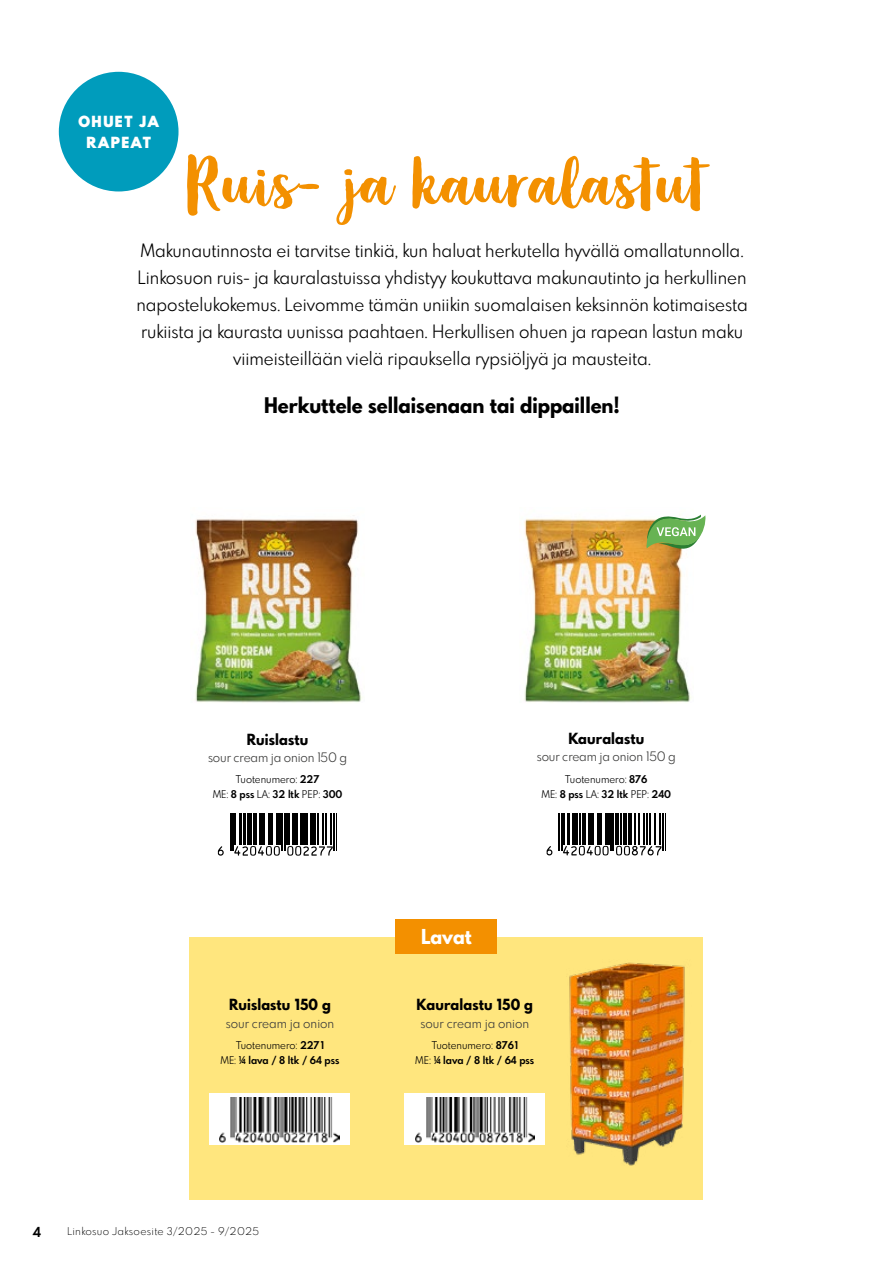
<style>
.page{position:relative;width:893px;height:1263px;background:#fff}
.page>*{position:absolute;margin:0;border:0;box-sizing:border-box;transform-origin:0 0}
.t1{font:75px "Organika Script";letter-spacing:.02em;color:#f39000}
.t2{font:800 21px "Spartan MB";color:#000;scale:.95 1}
.t3{font:800 20.1px "Spartan MB";letter-spacing:-.005em;color:#fff;scale:.95 1}
.t4{font:18px/27px "Spartan MB";color:#000;text-align:center;scale:.95 1}
.t5{font:800 15px "Spartan MB";letter-spacing:.01em;color:#000;scale:.95 1}
.t6{font:900 15px/20.5px "Spartan MB";letter-spacing:.1em;color:#fff;text-align:center}
.t7{font:700 13.5px "Spartan MB";color:#000}
.t8{font:12.75px "Spartan MB";letter-spacing:-.01em;color:#3b3b3a;scale:.95 1}
.t9{font:10.5px/15px "Spartan MB";color:#000;text-align:center;scale:.95 1}
.t10{font:700 10.5px/15px "Spartan MB";color:#000;text-align:center;scale:.95 1}
.t11{font:300 10.5px "Spartan MB";letter-spacing:.03em;color:#000}
.s1{font-weight:700}
.s2{font-weight:400}
</style>
<div class="page">
<div style="left:190px;top:937px;width:513px;height:262px;background:#ffe67e"></div>
<div style="left:59px;top:72px;width:120px;height:119px;background:#009cbc;border-radius:50%"></div>
<div style="left:395px;top:920px;width:102px;height:34px;background:#f39000"></div>
<img style="left:195px;top:515px;width:167px;height:188px">
<hr style="left:230px;top:813px;width:1px;height:38px;background:#000">
<hr style="left:232px;top:813px;width:1px;height:38px;background:#000">
<hr style="left:235px;top:813px;width:1px;height:32px;background:#000">
<hr style="left:239px;top:813px;width:2px;height:32px;background:#000">
<hr style="left:243px;top:813px;width:3px;height:32px;background:#000">
<hr style="left:247px;top:813px;width:2px;height:32px;background:#000">
<hr style="left:250px;top:813px;width:1px;height:32px;background:#000">
<hr style="left:254px;top:813px;width:3px;height:32px;background:#000">
<hr style="left:259px;top:813px;width:4px;height:32px;background:#000">
<hr style="left:264px;top:813px;width:1px;height:32px;background:#000">
<hr style="left:268px;top:813px;width:3px;height:32px;background:#000">
<hr style="left:272px;top:813px;width:1px;height:32px;background:#000">
<hr style="left:276px;top:813px;width:2px;height:32px;background:#000">
<hr style="left:280px;top:813px;width:1px;height:32px;background:#000">
<hr style="left:282px;top:813px;width:1px;height:38px;background:#000">
<hr style="left:284px;top:813px;width:1px;height:38px;background:#000">
<hr style="left:286px;top:813px;width:4px;height:32px;background:#000">
<hr style="left:292px;top:813px;width:1px;height:32px;background:#000">
<hr style="left:294px;top:813px;width:4px;height:32px;background:#000">
<hr style="left:300px;top:813px;width:1px;height:32px;background:#000">
<hr style="left:302px;top:813px;width:2px;height:32px;background:#000">
<hr style="left:306px;top:813px;width:2px;height:32px;background:#000">
<hr style="left:310px;top:813px;width:2px;height:32px;background:#000">
<hr style="left:313px;top:813px;width:3px;height:32px;background:#000">
<hr style="left:318px;top:813px;width:1px;height:32px;background:#000">
<hr style="left:322px;top:813px;width:1px;height:32px;background:#000">
<hr style="left:326px;top:813px;width:1px;height:32px;background:#000">
<hr style="left:330px;top:813px;width:1px;height:32px;background:#000">
<hr style="left:334px;top:813px;width:1px;height:38px;background:#000">
<hr style="left:336px;top:813px;width:1px;height:38px;background:#000">
<svg style="left:218px;top:846px;width:6px;height:10px"></svg>
<svg style="left:234px;top:846px;width:46px;height:10px"></svg>
<svg style="left:287px;top:846px;width:46px;height:10px"></svg>
<img style="left:524px;top:518px;width:167px;height:185px">
<hr style="left:559px;top:813px;width:1px;height:37px;background:#000">
<hr style="left:561px;top:813px;width:1px;height:37px;background:#000">
<hr style="left:563px;top:813px;width:1px;height:32px;background:#000">
<hr style="left:568px;top:813px;width:2px;height:32px;background:#000">
<hr style="left:572px;top:813px;width:3px;height:32px;background:#000">
<hr style="left:576px;top:813px;width:2px;height:32px;background:#000">
<hr style="left:579px;top:813px;width:1px;height:32px;background:#000">
<hr style="left:582px;top:813px;width:4px;height:32px;background:#000">
<hr style="left:588px;top:813px;width:3px;height:32px;background:#000">
<hr style="left:593px;top:813px;width:1px;height:32px;background:#000">
<hr style="left:597px;top:813px;width:2px;height:32px;background:#000">
<hr style="left:600px;top:813px;width:2px;height:32px;background:#000">
<hr style="left:605px;top:813px;width:2px;height:32px;background:#000">
<hr style="left:608px;top:813px;width:1px;height:32px;background:#000">
<hr style="left:611px;top:813px;width:1px;height:37px;background:#000">
<hr style="left:613px;top:813px;width:1px;height:37px;background:#000">
<hr style="left:615px;top:813px;width:3px;height:32px;background:#000">
<hr style="left:621px;top:813px;width:1px;height:32px;background:#000">
<hr style="left:623px;top:813px;width:3px;height:32px;background:#000">
<hr style="left:629px;top:813px;width:1px;height:32px;background:#000">
<hr style="left:631px;top:813px;width:1px;height:32px;background:#000">
<hr style="left:634px;top:813px;width:1px;height:32px;background:#000">
<hr style="left:639px;top:813px;width:1px;height:32px;background:#000">
<hr style="left:643px;top:813px;width:1px;height:32px;background:#000">
<hr style="left:647px;top:813px;width:1px;height:32px;background:#000">
<hr style="left:649px;top:813px;width:1px;height:32px;background:#000">
<hr style="left:655px;top:813px;width:1px;height:32px;background:#000">
<hr style="left:659px;top:813px;width:1px;height:32px;background:#000">
<hr style="left:662px;top:813px;width:2px;height:37px;background:#000">
<hr style="left:665px;top:813px;width:1px;height:37px;background:#000">
<svg style="left:547px;top:846px;width:5px;height:9px"></svg>
<svg style="left:563px;top:846px;width:46px;height:9px"></svg>
<svg style="left:616px;top:846px;width:45px;height:9px"></svg>
<svg style="left:647px;top:515px;width:58px;height:34px"></svg>
<div style="left:405px;top:1093px;width:140px;height:51px;background:#fff"></div>
<img style="left:415px;top:1097px;width:120px;height:45px">
<div style="left:209px;top:1093px;width:141px;height:51px;background:#fff"></div>
<img style="left:220px;top:1097px;width:119px;height:45px">
<img style="left:569px;top:962px;width:116px;height:204px">
<p class="t6" style="left:78px;top:112px;width:82px">OHUET JA<br>RAPEAT</p>
<h1 class="t1" style="left:182px;top:138px;width:521px">Ruis- ja kauralastut</h1>
<p class="t4" style="left:136px;top:236px;width:645px">Makunautinnosta ei tarvitse tinkiä, kun haluat herkutella hyvällä omallatunnolla.<br>Linkosuon ruis- ja kauralastuissa yhdistyy koukuttava makunautinto ja herkullinen napostelukokemus. Leivomme tämän uniikin suomalaisen keksinnön kotimaisesta rukiista ja kaurasta uunissa paahtaen. Herkullisen ohuen ja rapean lastun maku viimeisteillään vielä ripauksella rypsiöljyä ja mausteita.</p>
<p class="t2" style="left:264px;top:391px;width:376px">Herkuttele sellaisenaan tai dippaillen!</p>
<p class="t5" style="left:247px;top:728px;width:66px">Ruislastu</p>
<p class="t8" style="left:208px;top:748px;width:148px">sour cream ja onion 150 g</p>
<p class="t9" style="left:213px;top:771px;width:138px">Tuotenumero: <span class="s1">227<br></span>ME: <span class="s1">8 pss</span> LA: <span class="s1">32 ltk</span> PEP: <span class="s1">300</span></p>
<p class="t5" style="left:229px;top:994px;width:109px">Ruislastu 150 g</p>
<p class="t8" style="left:226px;top:1014px;width:116px">sour cream ja onion</p>
<p class="t10" style="left:220px;top:1037px;width:127px"><span class="s2">Tuotenumero:</span> 2271<br><span class="s2">ME:</span> ¼ lava / 8 ltk / 64 pss</p>
<p class="t7" style="left:33px;top:1222px;width:9px">4</p>
<p class="t11" style="left:67px;top:1224px;width:194px">Linkosuo Jaksoesite 3/2025 - 9/2025</p>
<p class="t3" style="left:421px;top:922px;width:54px">Lavat</p>
<p class="t5" style="left:568px;top:728px;width:81px">Kauralastu</p>
<p class="t8" style="left:537px;top:748px;width:148px">sour cream ja onion 150 g</p>
<p class="t9" style="left:541px;top:771px;width:138px">Tuotenumero: <span class="s1">876<br></span>ME: <span class="s1">8 pss</span> LA: <span class="s1">32 ltk</span> PEP: <span class="s1">240</span></p>
<p class="t5" style="left:417px;top:994px;width:124px">Kauralastu 150 g</p>
<p class="t8" style="left:421px;top:1014px;width:116px">sour cream ja onion</p>
<p class="t10" style="left:415px;top:1037px;width:127px"><span class="s2">Tuotenumero:</span> 8761<br><span class="s2">ME:</span> ¼ lava / 8 ltk / 64 pss</p>
</div>
